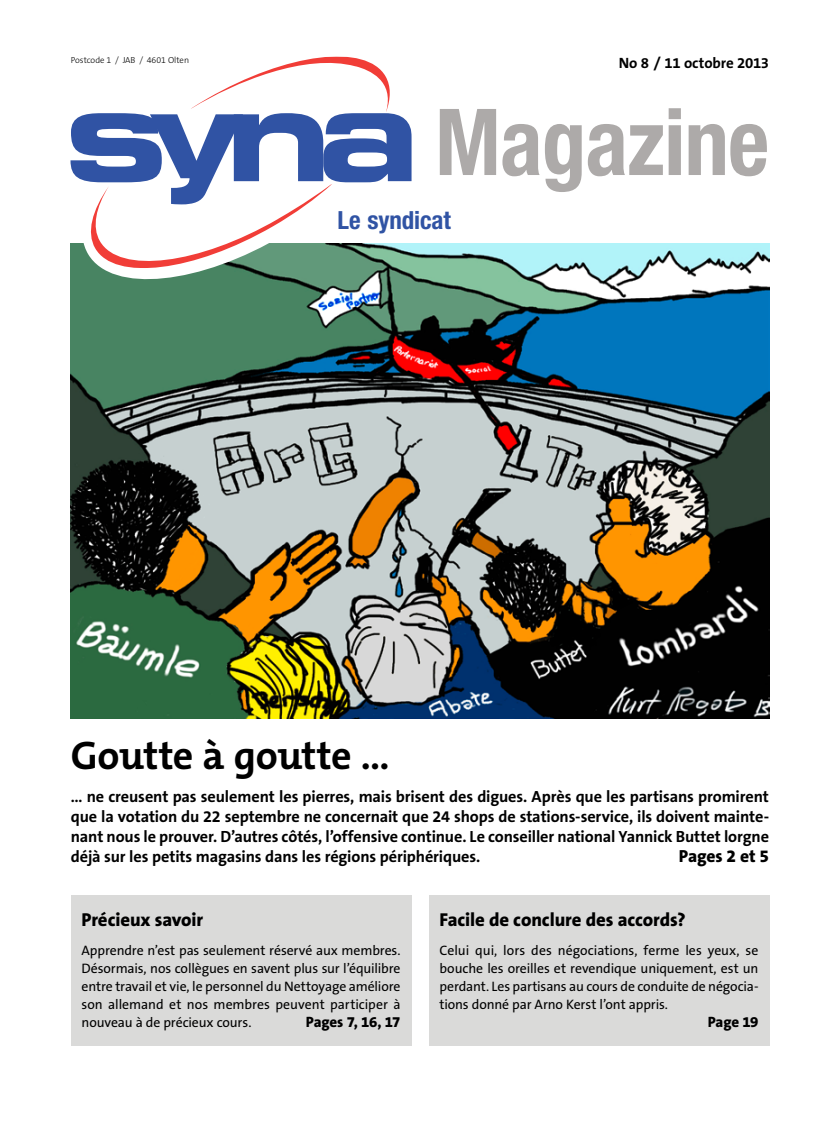
<style>
.page{position:relative;width:833px;height:1134px;background:#fff}
.page>*{position:absolute;margin:0;border:0;box-sizing:border-box;transform-origin:0 0}
.t1{font:700 condensed 92.5px "Helvetica Neue LT Std";letter-spacing:-.01em;color:#adaaa9;scale:.96 1}
.t2{font:700 40px "The Mix B W7";letter-spacing:-.01em;color:#000}
.t3{font:700 condensed 25px "Helvetica Neue LT Std";letter-spacing:-.005em;color:#3053a4}
.t4{font:800 18.75px "The Sans B W8";letter-spacing:-.005em;color:#000}
.t5{font:800 17.5px "The Sans B W8";letter-spacing:-.01em;color:#000}
.t6{font:700 16.25px/20px "The Sans B W7";letter-spacing:-.01em;color:#000;text-align:justify}
.t7{font:800 15px "The Sans B W8";letter-spacing:-.01em;color:#000}
.t8{font:700 15px "The Sans B W7";letter-spacing:-.005em;color:#000}
.t9{font:13.75px/18.1px "The Sans B W5 Plain";letter-spacing:-.005em;color:#000;text-align:justify}
.t10{font:300 8.75px "The Sans B W3";color:#000}
</style>
<div class="page">
<img style="left:71px;top:244px;width:698px;height:474px">
<div style="left:71px;top:895px;width:340px;height:150px;background:#dadad9"></div>
<div style="left:429px;top:895px;width:340px;height:150px;background:#dadad9"></div>
<svg style="left:70px;top:56px;width:348px;height:238px"></svg>
<svg style="left:70px;top:57px;width:342px;height:211px"></svg>
<p class="t10" style="left:71px;top:55px;width:120px">Postcode 1 / JAB / 4601 Olten</p>
<p class="t8" style="left:618px;top:53px;width:152px">No 8 / 11 octobre 2013</p>
<h1 class="t1" style="left:435px;top:86px;width:349px">Magazine</h1>
<h3 class="t3" style="left:338px;top:205px;width:115px">Le syndicat</h3>
<h2 class="t2" style="left:71px;top:730px;width:320px">Goutte à goutte …</h2>
<p class="t6" style="left:71px;top:786px;width:700px">… ne creusent pas seulement les pierres, mais brisent des digues. Après que les partisans promirent que la votation du 22 septembre ne concernait que 24 shops de stations-service, ils doivent mainte&shy;nant nous le prouver. D’autres côtés, l’offensive continue. Le conseiller national Yannick Buttet lorgne déjà sur les petits magasins dans les régions périphériques.</p>
<p class="t5" style="left:679px;top:845px;width:92px">Pages 2 et 5</p>
<h3 class="t4" style="left:81px;top:907px;width:123px">Précieux savoir</h3>
<p class="t9" style="left:81px;top:941px;width:320px">Apprendre n’est pas seulement réservé aux membres.<br>Désormais, nos collègues en savent plus sur l’équilibre entre travail et vie, le personnel du Nettoyage améliore son allemand et nos membres peuvent participer à nouveau à de précieux cours.</p>
<p class="t7" style="left:306px;top:1012px;width:96px">Pages 7, 16, 17</p>
<h3 class="t4" style="left:439px;top:907px;width:247px">Facile de conclure des accords?</h3>
<p class="t9" style="left:439px;top:941px;width:320px">Celui qui, lors des négociations, ferme les yeux, se bouche les oreilles et revendique uniquement, est un perdant. Les partisans au cours de conduite de négocia&shy;tions donné par Arno Kerst l’ont appris.</p>
<p class="t7" style="left:707px;top:1012px;width:52px">Page 19</p>
</div>
